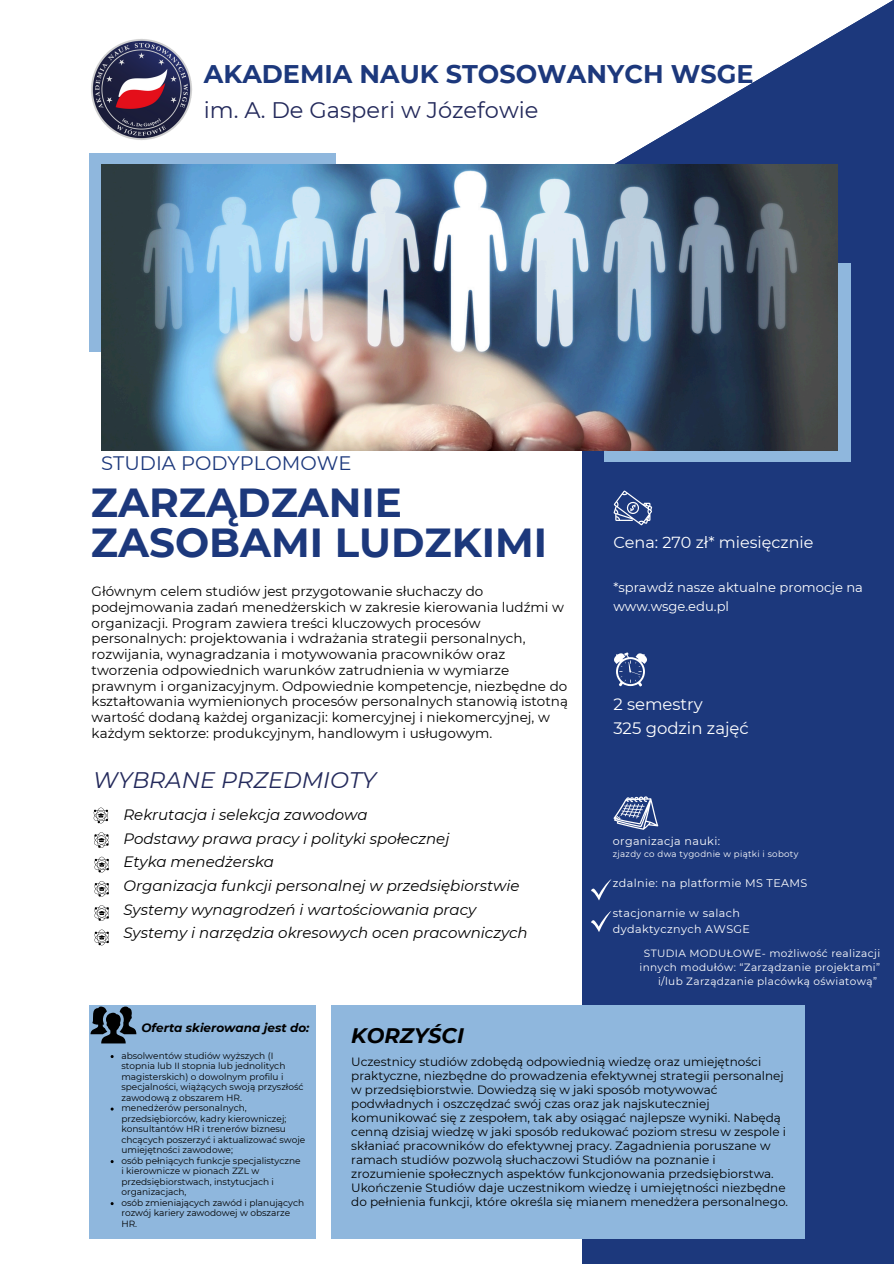
<style>
.page{position:relative;width:894px;height:1264px;background:#fff}
.page>*{position:absolute;margin:0;border:0;box-sizing:border-box;transform-origin:0 0}
.t1{font:700 40.5px/40.5px "Montserrat";color:#1c387c}
.t2{font:700 25.5px "Montserrat";color:#1c387c}
.t3{font:22.5px "Montserrat";color:#23295b}
.t4{font:italic 22.5px "Montserrat";color:#23295b}
.t5{font:italic 700 21px "Montserrat";color:#000}
.t6{font:19.5px "Montserrat";color:#1c387c}
.t7{font:16.5px "Montserrat";color:#fff}
.t8{font:16.05px "Montserrat";color:#fff}
.t9{font:italic 15px "Montserrat";color:#000}
.t10{font:13.5px/15.8px "Montserrat";color:#000}
.t11{font:13.05px/19.6px "Montserrat";color:#fff}
.t12{font:12px/14px "Montserrat";color:#000}
.t13{font:italic 700 12px "Montserrat";color:#000}
.t14{font:11.1px/15.1px "Montserrat";letter-spacing:.035em;color:#fff}
.t15{font:10.5px/14px "Montserrat";letter-spacing:.035em;color:#fff;text-align:right}
.t16{font:9px/10.5px "Montserrat";color:#000}
.t17{font:8.7px "Montserrat";letter-spacing:.035em;color:#fff}
</style>
<div class="page">
<div style="left:581px;top:0;width:312px;height:1263px;background:#1c387c"></div>
<div style="left:89px;top:154px;width:246px;height:198px;background:#8fb7dd"></div>
<div style="left:604px;top:263px;width:246px;height:199px;background:#8fb7dd"></div>
<svg style="left:581px;top:0;width:312px;height:238px;fill:#fff"></svg>
<img style="left:101px;top:164px;width:736px;height:286px">
<div style="left:89px;top:1005px;width:227px;height:233px;background:#8fb7dd"></div>
<div style="left:331px;top:1005px;width:473px;height:233px;background:#8fb7dd"></div>
<img style="left:91px;top:39px;width:101px;height:101px">
<svg style="left:614px;top:652px;width:33px;height:34px"></svg>
<svg style="left:613px;top:796px;width:45px;height:33px"></svg>
<svg style="left:90px;top:1006px;width:46px;height:37px"></svg>
<svg style="left:93px;top:807px;width:16px;height:16px"></svg>
<svg style="left:94px;top:832px;width:15px;height:16px"></svg>
<svg style="left:94px;top:856px;width:15px;height:16px"></svg>
<svg style="left:94px;top:929px;width:15px;height:16px"></svg>
<svg style="left:94px;top:881px;width:15px;height:15px"></svg>
<svg style="left:613px;top:490px;width:39px;height:35px"></svg>
<svg style="left:94px;top:905px;width:15px;height:15px"></svg>
<svg style="left:591px;top:879px;width:21px;height:21px"></svg>
<svg style="left:591px;top:911px;width:21px;height:21px"></svg>
<p class="t2" style="left:204px;top:59px;width:551px">AKADEMIA NAUK STOSOWANYCH WSGE</p>
<p class="t3" style="left:204px;top:96px;width:336px">im. A. De Gasperi w Józefowie</p>
<p class="t6" style="left:101px;top:451px;width:252px">STUDIA PODYPLOMOWE</p>
<p class="t1" style="left:91px;top:482px;width:457px">ZARZĄDZANIE<br>ZASOBAMI LUDZKIMI</p>
<p class="t10" style="left:92px;top:583px;width:478px">Głównym celem studiów jest przygotowanie słuchaczy do podejmowania zadań menedżerskich w zakresie kierowania ludźmi w organizacji. Program zawiera treści kluczowych procesów personalnych: projektowania i wdrażania strategii personalnych, rozwijania, wynagradzania i motywowania pracowników oraz tworzenia odpowiednich warunków zatrudnienia w wymiarze prawnym i organizacyjnym. Odpowiednie kompetencje, niezbędne do kształtowania wymienionych procesów personalnych stanowią istotną wartość dodaną każdej organizacji: komercyjnej i niekomercyjnej, w każdym sektorze: produkcyjnym, handlowym i usługowym.</p>
<p class="t4" style="left:93px;top:766px;width:284px">WYBRANE PRZEDMIOTY</p>
<h6 class="t9" style="left:123px;top:805px;width:246px">Rekrutacja i selekcja zawodowa</h6>
<h1 class="t9" style="left:123px;top:829px;width:327px">Podstawy prawa pracy i polityki społecznej</h1>
<p class="t9" style="left:123px;top:852px;width:152px">Etyka menedżerska</p>
<p class="t9" style="left:123px;top:876px;width:397px">Organizacja funkcji personalnej w przedsiębiorstwie</p>
<p class="t9" style="left:123px;top:900px;width:354px">Systemy wynagrodzeń i wartościowania pracy</p>
<p class="t9" style="left:123px;top:923px;width:405px">Systemy i narzędzia okresowych ocen pracowniczych</p>
<p class="t13" style="left:141px;top:1020px;width:169px">Oferta skierowana jest do:</p>
<p class="t5" style="left:351px;top:1022px;width:114px">KORZYŚCI</p>
<h2 class="t8" style="left:613px;top:532px;width:202px">Cena: 270 zł* miesięcznie</h2>
<h5 class="t11" style="left:613px;top:577px;width:251px">*sprawdź nasze aktualne promocje na www.wsge.edu.pl</h5>
<p class="t7" style="left:613px;top:693px;width:91px">2 semestry</p>
<p class="t7" style="left:613px;top:718px;width:137px">325 godzin zajęć</p>
<p class="t14" style="left:612px;top:833px;width:109px">organizacja nauki:</p>
<p class="t17" style="left:612px;top:848px;width:187px">zjazdy co dwa tygodnie w piątki i soboty</p>
<p class="t14" style="left:612px;top:875px;width:196px">zdalnie: na platformie MS TEAMS</p>
<p class="t14" style="left:612px;top:905px;width:139px">stacjonarnie w salach dydaktycznych AWSGE</p>
<p class="t15" style="left:639px;top:946px;width:242px">STUDIA MODUŁOWE- możliwość realizacji innych modułów: “Zarządzanie projektami” i/lub Zarządzanie placówką oświatową”</p>
<p class="t16" style="left:121px;top:1050px;width:184px">absolwentów studiów wyższych (I stopnia lub II stopnia lub jednolitych magisterskich) o dowolnym profilu i specjalności, wiążących swoją przyszłość zawodową z obszarem HR.</p>
<p class="t16" style="left:121px;top:1102px;width:185px">menedżerów personalnych, przedsiębiorców, kadry kierowniczej; konsultantów HR i trenerów biznesu chcących poszerzyć i aktualizować swoje umiejętności zawodowe;</p>
<p class="t16" style="left:121px;top:1155px;width:181px">osób pełniących funkcje specjalistyczne i kierownicze w pionach ZZL w przedsiębiorstwach, instytucjach i organizacjach,</p>
<p class="t16" style="left:121px;top:1197px;width:184px">osób zmieniających zawód i planujących rozwój kariery zawodowej w obszarze<br>HR.</p>
<p class="t12" style="left:351px;top:1054px;width:438px">Uczestnicy studiów zdobędą odpowiednią wiedzę oraz umiejętności praktyczne, niezbędne do prowadzenia efektywnej strategii personalnej w przedsiębiorstwie. Dowiedzą się w jaki sposób motywować podwładnych i oszczędzać swój czas oraz jak najskuteczniej komunikować się z zespołem, tak aby osiągać najlepsze wyniki. Nabędą cenną dzisiaj wiedzę w jaki sposób redukować poziom stresu w zespole i skłaniać pracowników do efektywnej pracy. Zagadnienia poruszane w ramach studiów pozwolą słuchaczowi Studiów na poznanie i zrozumienie społecznych aspektów funkcjonowania przedsiębiorstwa.<br>Ukończenie Studiów daje uczestnikom wiedzę i umiejętności niezbędne do pełnienia funkcji, które określa się mianem menedżera personalnego.</p>
</div>
